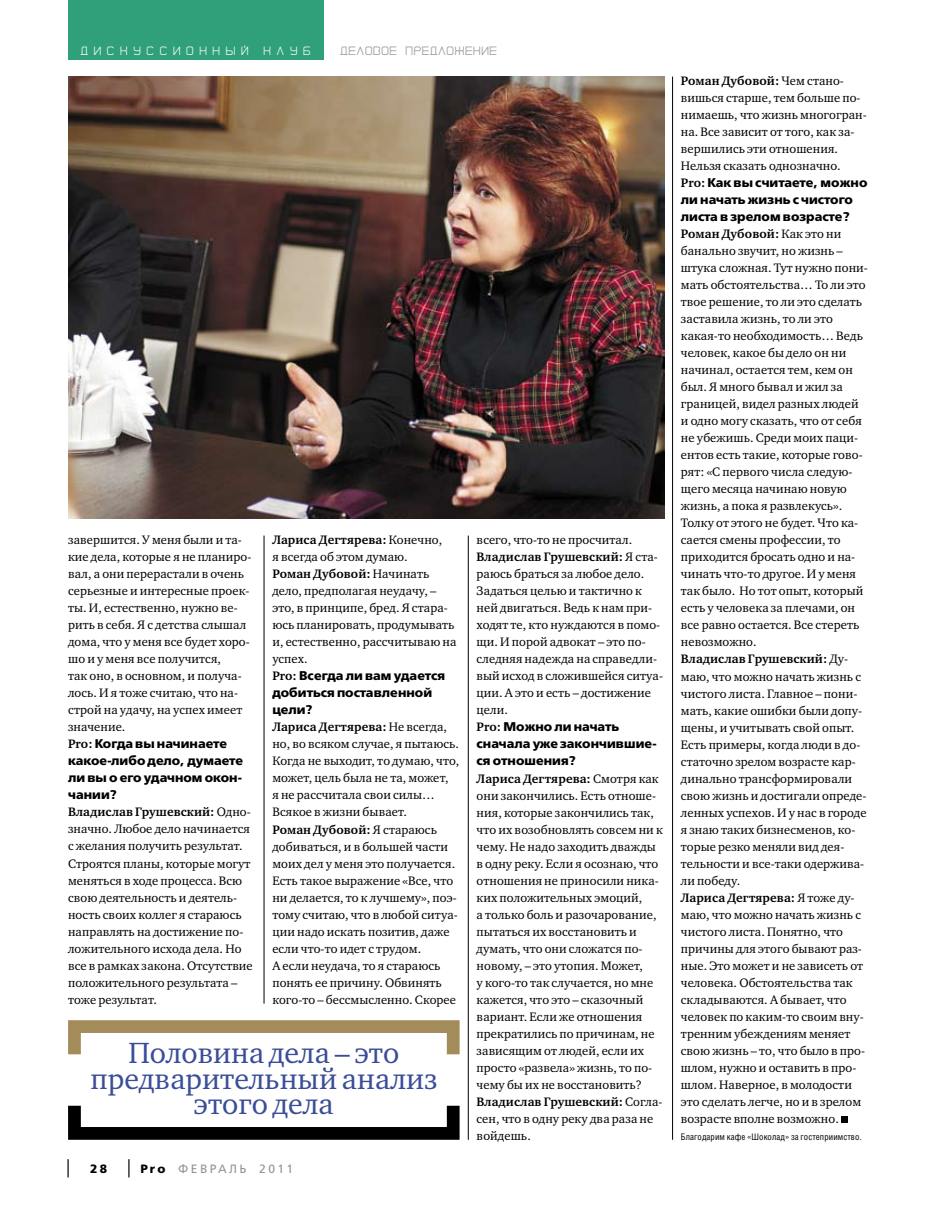
<style>
.page{position:relative;width:949px;height:1217px;background:#fff}
.page>*{position:absolute;margin:0;border:0;box-sizing:border-box;transform-origin:0 0}
.t1{font:30px/25.5px "Charter C";color:#3a4d98;text-align:center}
.t2{font:12.6px/17px "Charter C";letter-spacing:.005em;color:#000}
.t3{font:12.6px/17px "Free Set Bold C";letter-spacing:.005em;color:#000}
.t4{font:12px "Cranberry Cyr";letter-spacing:.06em;color:#939393}
.t5{font:12px "Cranberry Cyr";letter-spacing:.475em;color:#fbfcfc}
.t6{font:12px "Free Set C";letter-spacing:.2em;color:#939393}
.t7{font:12px "Free Set Bold C";color:#000}
.t8{font:9px "Helios Cond";letter-spacing:.01em;color:#000}
.s1{font-family:"Charter C";font-weight:700}
.s2{font-weight:700}
.s3{font-family:"Free Set Bold C";color:#000}
</style>
<div class="page">
<svg style="left:129px;top:1159px;width:1px;height:18px"></svg>
<svg style="left:68px;top:1159px;width:1px;height:18px"></svg>
<img style="left:68px;top:77px;width:595px;height:441px">
<hr style="left:672px;top:77px;width:1px;height:1062px;background:#000">
<hr style="left:468px;top:535px;width:1px;height:604px;background:#000">
<hr style="left:264px;top:535px;width:1px;height:468px;background:#000">
<div style="left:68px;top:0;width:255px;height:60px;background:#30a07a"></div>
<div style="left:840px;top:1116px;width:7px;height:6px;background:#000"></div>
<div style="left:68px;top:1099px;width:391px;height:40px;border:13px solid #000"></div>
<div style="left:68px;top:1019px;width:391px;height:41px;border:13px solid #a38c5a"></div>
<p class="t5" style="left:81px;top:44px;width:231px">ДИСКУССИОННЫЙ КЛУБ</p>
<p class="t4" style="left:340px;top:44px;width:158px">ДЕЛОВОЕ ПРЕДЛОЖЕНИЕ</p>
<p class="t2" style="left:68px;top:531px;width:185px">завершится. У меня были и та&shy;кие дела, которые я не планиро&shy;вал, а они перерастали в очень серьезные и интересные проек&shy;ты. И, естественно, нужно ве&shy;рить в себя. Я с детства слышал дома, что у меня все будет хоро&shy;шо и у меня все получится,<br>так оно, в основном, и получа&shy;лось. И я тоже считаю, что на&shy;строй на удачу, на успех имеет значение.</p>
<p class="t3" style="left:68px;top:735px;width:177px"><span class="s1">Pro:</span> Когда вы начинаете какое-либо дело, думаете ли вы о его удачном окон&shy;чании?</p>
<p class="t2" style="left:68px;top:803px;width:186px"><span class="s2">Владислав Грушевский:</span> Одно&shy;значно. Любое дело начинается с желания получить результат.<br>Строятся планы, которые могут меняться в ходе процесса. Всю свою деятельность и деятель&shy;ность своих коллег я стараюсь направлять на достижение по&shy;ложительного исхода дела. Но все в рамках закона. Отсутствие положительного результата – тоже результат.</p>
<p class="t2" style="left:272px;top:531px;width:185px"><span class="s2">Лариса Дегтярева:</span> Конечно,<br>я всегда об этом думаю.<br><span class="s2">Роман Дубовой:</span> Начинать дело, предполагая неудачу, – это, в принципе, бред. Я стара&shy;юсь планировать, продумывать и, естественно, рассчитываю на успех.</p>
<p class="t3" style="left:272px;top:667px;width:174px"><span class="s1">Pro:</span> Всегда ли вам удается добиться поставленной цели?</p>
<p class="t2" style="left:272px;top:718px;width:188px"><span class="s2">Лариса Дегтярева:</span> Не всегда, но, во всяком случае, я пытаюсь.<br>Когда не выходит, то думаю, что, может, цель была не та, может,<br>я не рассчитала свои силы…<br>Всякое в жизни бывает.<br><span class="s2">Роман Дубовой:</span> Я стараюсь добиваться, и в большей части моих дел у меня это получается.<br>Есть такое выражение «Все, что ни делается, то к лучшему», поэ&shy;тому считаю, что в любой ситуа&shy;ции надо искать позитив, даже если что-то идет с трудом.<br>А если неудача, то я стараюсь понять ее причину. Обвинять кого-то – бессмысленно. Скорее</p>
<h1 class="t1" style="left:90px;top:1040px;width:348px">Половина дела – это предварительный анализ этого дела</h1>
<p class="t7" style="left:90px;top:1161px;width:19px">28</p>
<p class="t6" style="left:140px;top:1161px;width:154px"><span class="s3">Pro</span> ФЕВРАЛЬ 2011</p>
<p class="t2" style="left:476px;top:531px;width:188px">всего, что-то не просчитал.<br><span class="s2">Владислав Грушевский:</span> Я ста&shy;раюсь браться за любое дело.<br>Задаться целью и тактично к ней двигаться. Ведь к нам при&shy;ходят те, кто нуждаются в помо&shy;щи. И порой адвокат – это по&shy;следняя надежда на справедли&shy;вый исход в сложившейся ситуа&shy;ции. А это и есть – достижение цели.</p>
<p class="t3" style="left:476px;top:718px;width:181px"><span class="s1">Pro:</span> Можно ли начать сначала уже закончившие&shy;ся отношения?</p>
<p class="t2" style="left:476px;top:769px;width:187px"><span class="s2">Лариса Дегтярева:</span> Смотря как они закончились. Есть отноше&shy;ния, которые закончились так, что их возобновлять совсем ни к чему. Не надо заходить дважды в одну реку. Если я осознаю, что отношения не приносили ника&shy;ких положительных эмоций,<br>а только боль и разочарование, пытаться их восстановить и думать, что они сложатся по&shy;новому, – это утопия. Может,<br>у кого-то так случается, но мне кажется, что это – сказочный вариант. Если же отношения прекратились по причинам, не зависящим от людей, если их просто «развела» жизнь, то по&shy;чему бы их не восстановить?<br><span class="s2">Владислав Грушевский:</span> Согла&shy;сен, что в одну реку два раза не войдешь.</p>
<p class="t2" style="left:680px;top:72px;width:187px"><span class="s2">Роман Дубовой:</span> Чем стано&shy;вишься старше, тем больше по&shy;нимаешь, что жизнь многогран&shy;на. Все зависит от того, как за&shy;вершились эти отношения.<br>Нельзя сказать однозначно.</p>
<p class="t3" style="left:680px;top:174px;width:188px"><span class="s1">Pro:</span> Как вы считаете, можно ли начать жизнь с чистого листа в зрелом возрасте?</p>
<p class="t2" style="left:680px;top:225px;width:188px"><span class="s2">Роман Дубовой:</span> Как это ни банально звучит, но жизнь – штука сложная. Тут нужно пони&shy;мать обстоятельства… То ли это твое решение, то ли это сделать заставила жизнь, то ли это какая-то необходимость… Ведь человек, какое бы дело он ни начинал, остается тем, кем он был. Я много бывал и жил за границей, видел разных людей и одно могу сказать, что от себя не убежишь. Среди моих паци&shy;ентов есть такие, которые гово&shy;рят: «С первого числа следую&shy;щего месяца начинаю новую жизнь, а пока я развлекусь».<br>Толку от этого не будет. Что ка&shy;сается смены профессии, то приходится бросать одно и на&shy;чинать что-то другое. И у меня так было. Но тот опыт, который есть у человека за плечами, он все равно остается. Все стереть невозможно.<br><span class="s2">Владислав Грушевский:</span> Ду&shy;маю, что можно начать жизнь с чистого листа. Главное – пони&shy;мать, какие ошибки были допу&shy;щены, и учитывать свой опыт.<br>Есть примеры, когда люди в до&shy;статочно зрелом возрасте кар&shy;динально трансформировали свою жизнь и достигали опреде&shy;ленных успехов. И у нас в городе я знаю таких бизнесменов, ко&shy;торые резко меняли вид дея&shy;тельности и все-таки одержива&shy;ли победу.<br><span class="s2">Лариса Дегтярева:</span> Я тоже ду&shy;маю, что можно начать жизнь с чистого листа. Понятно, что причины для этого бывают раз&shy;ные. Это может и не зависеть от человека. Обстоятельства так складываются. А бывает, что человек по каким-то своим вну&shy;тренним убеждениям меняет свою жизнь – то, что было в про&shy;шлом, нужно и оставить в про&shy;шлом. Наверное, в молодости это сделать легче, но и в зрелом возрасте вполне возможно.</p>
<p class="t8" style="left:680px;top:1130px;width:182px">Благодарим кафе «Шоколад» за гостеприимство.</p>
</div>
